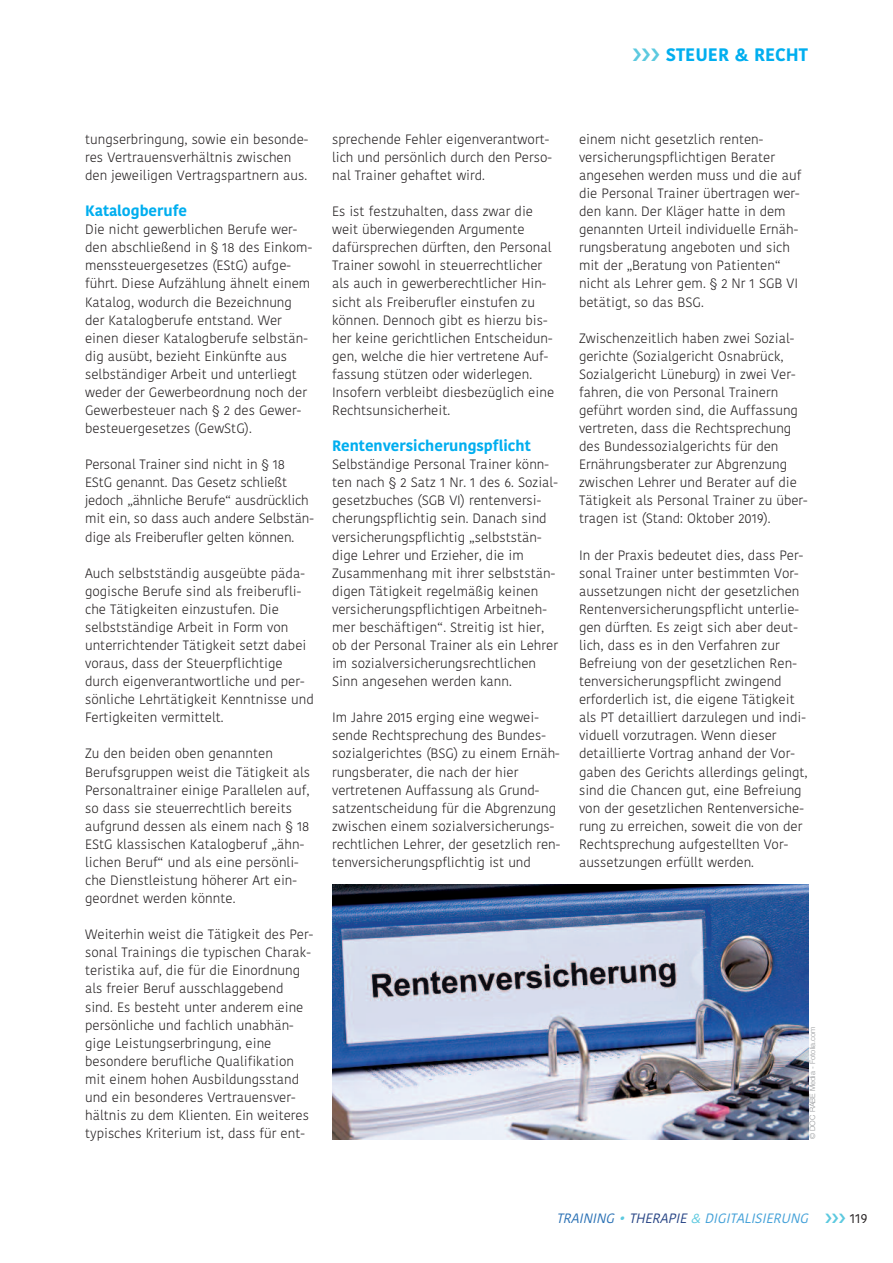
<style>
.page{position:relative;width:893px;height:1263px;background:#fff}
.page>*{position:absolute;margin:0;border:0;box-sizing:border-box;transform-origin:0 0}
.t1{font:700 18px "Kohinoor Telugu";color:#00aeef}
.t2{font:700 15px "Kohinoor Telugu";color:#00aeef}
.t3{font:300 13.5px/18px "Kohinoor Telugu";color:#231f20}
.t4{font:italic 13.5px "Kohinoor Telugu";color:#42a0d8}
.t5{font:13.5px "Kohinoor Telugu";color:#231f20}
.t6{font:300 7.5px "Helvetica Neue";color:#939598}
.s1{font-family:"Helvetica Neue"}
.s2{color:#2970b4}
.s3{color:#5cc9df}
.s4{color:#274485}
</style>
<div class="page">
<img style="left:332px;top:884px;width:476px;height:255px">
<h1 class="t1" style="left:666px;top:48px;width:144px">STEUER &amp; RECHT</h1>
<p class="t3" style="left:85px;top:131px;width:225px">tungserbringung, sowie ein besonde&shy;res Vertrauensverhältnis zwischen den jeweiligen Vertragspartnern aus.</p>
<p class="t2" style="left:85px;top:205px;width:103px">Katalogberufe</p>
<p class="t3" style="left:85px;top:221px;width:228px">Die nicht gewerblichen Berufe wer&shy;den abschließend in <span class="s1">§</span> 18 des Einkom&shy;menssteuergesetzes (EStG) aufge&shy;führt. Diese Aufzählung ähnelt einem Katalog, wodurch die Bezeichnung der Katalogberufe entstand. Wer einen dieser Katalogberufe selbstän&shy;dig ausübt, bezieht Einkünfte aus selbständiger Arbeit und unterliegt weder der Gewerbeordnung noch der Gewerbesteuer nach <span class="s1">§</span> 2 des Gewer&shy;besteuergesetzes (GewStG).</p>
<p class="t3" style="left:85px;top:456px;width:230px">Personal Trainer sind nicht in <span class="s1">§</span> 18<br>EStG genannt. Das Gesetz schließt jedoch „ähnliche Berufe“ ausdrücklich mit ein, so dass auch andere Selbstän&shy;dige als Freiberufler gelten können.</p>
<p class="t3" style="left:85px;top:565px;width:230px">Auch selbstständig ausgeübte päda&shy;gogische Berufe sind als freiberufli&shy;che Tätigkeiten einzustufen. Die selbstständige Arbeit in Form von unterrichtender Tätigkeit setzt dabei voraus, dass der Steuerpflichtige durch eigenverantwortliche und per&shy;sönliche Lehrtätigkeit Kenntnisse und Fertigkeiten vermittelt.</p>
<p class="t3" style="left:85px;top:746px;width:227px">Zu den beiden oben genannten Berufsgruppen weist die Tätigkeit als Personaltrainer einige Parallelen auf, so dass sie steuerrechtlich bereits aufgrund dessen als einem nach <span class="s1">§</span> 18<br>EStG klassischen Katalogberuf „ähn&shy;lichen Beruf“ und als eine persönli&shy;che Dienstleistung höherer Art ein&shy;geordnet werden könnte.</p>
<p class="t3" style="left:85px;top:926px;width:230px">Weiterhin weist die Tätigkeit des Per&shy;sonal Trainings die typischen Charak&shy;teristika auf, die für die Einordnung als freier Beruf ausschlaggebend sind. Es besteht unter anderem eine persönliche und fachlich unabhän&shy;gige Leistungserbringung, eine besondere berufliche Qualifikation mit einem hohen Ausbildungsstand und ein besonderes Vertrauensver&shy;hältnis zu dem Klienten. Ein weiteres typisches Kriterium ist, dass für ent-</p>
<p class="t3" style="left:332px;top:131px;width:221px">sprechende Fehler eigenverantwort&shy;lich und persönlich durch den Perso&shy;nal Trainer gehaftet wird.</p>
<p class="t3" style="left:332px;top:203px;width:224px">Es ist festzuhalten, dass zwar die weit überwiegenden Argumente dafürsprechen dürften, den Personal Trainer sowohl in steuerrechtlicher als auch in gewerberechtlicher Hin&shy;sicht als Freiberufler einstufen zu können. Dennoch gibt es hierzu bis&shy;her keine gerichtlichen Entscheidun&shy;gen, welche die hier vertretene Auf&shy;fassung stützen oder widerlegen.<br>Insofern verbleibt diesbezüglich eine Rechtsunsicherheit.</p>
<p class="t2" style="left:332px;top:440px;width:200px">Rentenversicherungspflicht</p>
<p class="t3" style="left:332px;top:456px;width:228px">Selbständige Personal Trainer könn&shy;ten nach <span class="s1">§</span> 2 Satz 1 Nr. 1 des 6. Sozial&shy;gesetzbuches (SGB VI) rentenversi&shy;cherungspflichtig sein. Danach sind versicherungspflichtig „selbststän&shy;dige Lehrer und Erzieher, die im Zusammenhang mit ihrer selbststän&shy;digen Tätigkeit regelmäßig keinen versicherungspflichtigen Arbeitneh&shy;mer beschäftigen“. Streitig ist hier, ob der Personal Trainer als ein Lehrer im sozialversicherungsrechtlichen Sinn angesehen werden kann.</p>
<p class="t3" style="left:332px;top:709px;width:230px">Im Jahre 2015 erging eine wegwei&shy;sende Rechtsprechung des Bundes&shy;sozialgerichtes (BSG) zu einem Ernäh&shy;rungsberater, die nach der hier vertretenen Auffassung als Grund&shy;satzentscheidung für die Abgrenzung zwischen einem sozialversicherungs&shy;rechtlichen Lehrer, der gesetzlich ren&shy;tenversicherungspflichtig ist und</p>
<p class="t3" style="left:579px;top:131px;width:224px">einem nicht gesetzlich renten&shy;versicherungspflichtigen Berater angesehen werden muss und die auf die Personal Trainer übertragen wer&shy;den kann. Der Kläger hatte in dem genannten Urteil individuelle Ernäh&shy;rungsberatung angeboten und sich mit der „Beratung von Patienten“ nicht als Lehrer gem. <span class="s1">§</span> 2 Nr 1 SGB VI betätigt, so das BSG.</p>
<p class="t3" style="left:579px;top:330px;width:230px">Zwischenzeitlich haben zwei Sozial&shy;gerichte (Sozialgericht Osnabrück, Sozialgericht Lüneburg) in zwei Ver&shy;fahren, die von Personal Trainern geführt worden sind, die Auffassung vertreten, dass die Rechtsprechung des Bundessozialgerichts für den Ernährungsberater zur Abgrenzung zwischen Lehrer und Berater auf die Tätigkeit als Personal Trainer zu über&shy;tragen ist (Stand: Oktober 2019).</p>
<p class="t3" style="left:579px;top:547px;width:230px">In der Praxis bedeutet dies, dass Per&shy;sonal Trainer unter bestimmten Vor&shy;aussetzungen nicht der gesetzlichen Rentenversicherungspflicht unterlie&shy;gen dürften. Es zeigt sich aber deut&shy;lich, dass es in den Verfahren zur Befreiung von der gesetzlichen Ren&shy;tenversicherungspflicht zwingend erforderlich ist, die eigene Tätigkeit als PT detailliert darzulegen und indi&shy;viduell vorzutragen. Wenn dieser detaillierte Vortrag anhand der Vor&shy;gaben des Gerichts allerdings gelingt, sind die Chancen gut, eine Befreiung von der gesetzlichen Rentenversiche&shy;rung zu erreichen, soweit die von der Rechtsprechung aufgestellten Vor&shy;aussetzungen erfüllt werden.</p>
<p class="t6" style="left:808px;top:1139px;width:114px;rotate:-90deg">© DOC RABE Media - Fotolia.com</p>
<p class="t4" style="left:556px;top:1213px;width:256px"><span class="s2">TRAINING</span> <span class="s3">•</span> <span class="s4">THERAPIE</span> <span class="s3">&amp;</span> DIGITALISIERUNG</p>
<p class="t5" style="left:850px;top:1213px;width:19px">119</p>
</div>
